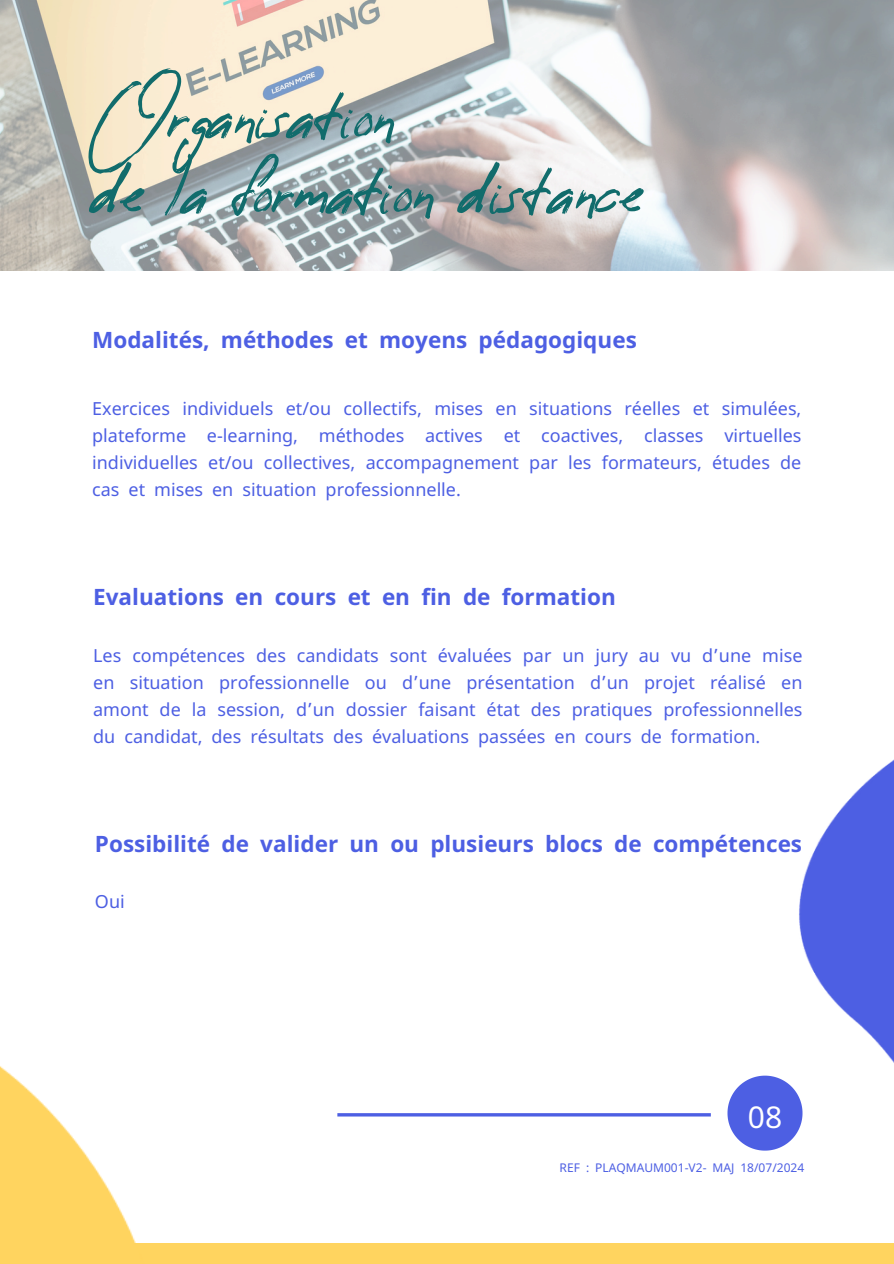
<style>
.page{position:relative;width:894px;height:1264px;background:#fff}
.page>*{position:absolute;margin:0;border:0;box-sizing:border-box;transform-origin:0 0}
.t1{font:54px/75.3px "Reey";color:#116c6c}
.t2{font:30px "Noto Sans";color:#fff}
.t3{font:700 22.5px "Noto Sans";color:#4d5fe3}
.t4{font:18px/27px "Noto Sans";color:#4d5fe3;text-align:justify}
.t5{font:12px "Noto Sans";color:#4d5fe3}
.s1{font-family:"Noto Sans Gurmukhi"}
</style>
<div class="page">
<hr style="left:337px;top:1113px;width:373px;height:3px;background:#4d5fe3">
<svg style="left:727px;top:1075px;width:63px;height:75px"></svg>
<div style="left:0;top:1243px;width:893px;height:20px;background:#ffd45f"></div>
<img style="left:0;top:1066px;width:136px;height:177px">
<img style="left:790px;top:760px;width:103px;height:381px">
<img style="left:0;top:0;width:893px;height:270px">
<h3 class="t1" style="left:89px;top:82px;width:556px">Organisation<br>de la formation distance</h3>
<h3 class="t3" style="left:92px;top:323px;width:546px">Modalités, méthodes et moyens pédagogiques</h3>
<h2 class="t4" style="left:92px;top:394px;width:710px">Exercices individuels et/ou collectifs, mises en situations réelles et simulées, plateforme e-learning, méthodes actives et coactives, classes virtuelles individuelles et/ou collectives, accompagnement par les formateurs, études de cas et mises en situation professionnelle.</h2>
<p class="t3" style="left:93px;top:581px;width:524px">Evaluations en cours et en fin de formation</p>
<h2 class="t4" style="left:93px;top:641px;width:710px">Les compétences des candidats sont évaluées par un jury au vu d<span class="s1">’</span>une mise en situation professionnelle ou d<span class="s1">’</span>une présentation d<span class="s1">’</span>un projet réalisé en amont de la session, d<span class="s1">’</span>un dossier faisant état des pratiques professionnelles du candidat, des résultats des évaluations passées en cours de formation.</h2>
<p class="t3" style="left:95px;top:828px;width:708px">Possibilité de valider un ou plusieurs blocs de compétences</p>
<p class="t4" style="left:95px;top:887px;width:31px">Oui</p>
<h3 class="t2" style="left:747px;top:1095px;width:36px">08</h3>
<p class="t5" style="left:559px;top:1158px;width:176px">REF : PLAQMAUM001-V2- MAJ</p>
<p class="t5" style="left:740px;top:1158px;width:65px">18/07/2024</p>
</div>
